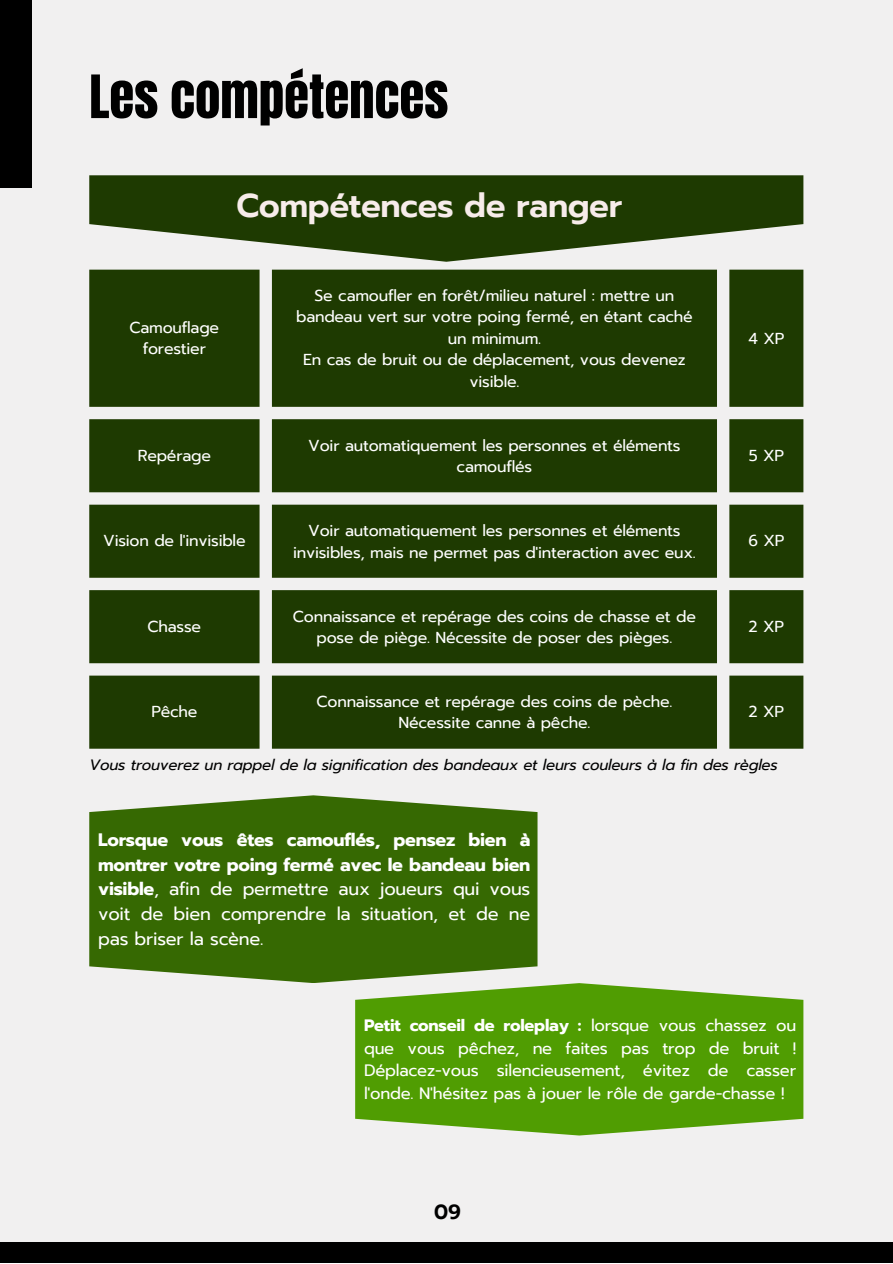
<style>
.page{position:relative;width:893px;height:1264px;background:#fff}
.page>*{position:absolute;margin:0;border:0;box-sizing:border-box;transform-origin:0 0}
.t1{font:50.7px "Anton";color:#000}
.t2{font:600 33px "Prompt";letter-spacing:-.015em;color:#f7ecea}
.t3{font:600 20.4px "Prompt";color:#000}
.t4{font:18px/24.8px "Prompt";letter-spacing:-.015em;color:#fff;text-align:justify}
.t5{font:16.5px/22.5px "Prompt";letter-spacing:-.015em;color:#fff;text-align:justify}
.t6{font:15.75px/21.3px "Prompt";letter-spacing:-.015em;color:#fff;text-align:center}
.t7{font:italic 15px "Prompt";letter-spacing:-.015em;color:#000}
.s1{font-weight:700}
</style>
<div class="page">
<div style="left:0;top:0;width:892px;height:1262px;background:#f1f0f0"></div>
<div style="left:0;top:1242px;width:892px;height:20px;background:#000"></div>
<div style="left:0;top:0;width:31px;height:187px;background:#000"></div>
<svg style="left:89px;top:270px;width:714px;height:478px;background:#3b5322"></svg>
<svg style="left:89px;top:175px;width:714px;height:87px;fill:#1e3a01"></svg>
<svg style="left:89px;top:795px;width:448px;height:188px;background:#477518"></svg>
<svg style="left:355px;top:983px;width:448px;height:152px;background:#61a51b"></svg>
<p class="t1" style="left:89px;top:60px;width:360px">Les compétences</p>
<p class="t2" style="left:236px;top:181px;width:387px">Compétences de ranger</p>
<p class="t6" style="left:129px;top:317px;width:91px">Camouflage forestier</p>
<p class="t6" style="left:296px;top:285px;width:398px">Se camoufler en forêt/milieu naturel : mettre un bandeau vert sur votre poing fermé, en étant caché un minimum.</p>
<p class="t6" style="left:303px;top:349px;width:384px">En cas de bruit ou de déplacement, vous devenez visible.</p>
<p class="t6" style="left:748px;top:328px;width:37px">4 XP</p>
<p class="t6" style="left:138px;top:445px;width:75px">Repérage</p>
<p class="t6" style="left:308px;top:435px;width:374px">Voir automatiquement les personnes et éléments camouflés</p>
<p class="t6" style="left:748px;top:445px;width:37px">5 XP</p>
<p class="t6" style="left:103px;top:530px;width:144px">Vision de l'invisible</p>
<p class="t6" style="left:293px;top:520px;width:404px">Voir automatiquement les personnes et éléments invisibles, mais ne permet pas d'interaction avec eux.</p>
<p class="t6" style="left:748px;top:530px;width:37px">6 XP</p>
<p class="t6" style="left:148px;top:616px;width:55px">Chasse</p>
<p class="t6" style="left:293px;top:605px;width:404px">Connaissance et repérage des coins de chasse et de pose de piège. Nécessite de poser des pièges.</p>
<p class="t6" style="left:748px;top:616px;width:37px">2 XP</p>
<p class="t6" style="left:151px;top:701px;width:47px">Pêche</p>
<p class="t6" style="left:316px;top:691px;width:357px">Connaissance et repérage des coins de pèche.<br>Nécessite canne à pêche.</p>
<p class="t6" style="left:748px;top:701px;width:37px">2 XP</p>
<p class="t7" style="left:89px;top:753px;width:690px">Vous trouverez un rappel de la signification des bandeaux et leurs couleurs à la fin des règles</p>
<p class="t4" style="left:98px;top:827px;width:433px"><span class="s1">Lorsque vous êtes camouflés, pensez bien à montrer votre poing fermé avec le bandeau bien visible</span>, afin de permettre aux joueurs qui vous voit de bien comprendre la situation, et de ne pas briser la scène.</p>
<p class="t5" style="left:364px;top:1014px;width:433px"><span class="s1">Petit conseil de roleplay :</span> lorsque vous chassez ou que vous pêchez, ne faites pas trop de bruit !<br>Déplacez-vous silencieusement, évitez de casser l'onde. N'hésitez pas à jouer le rôle de garde-chasse !</p>
<p class="t3" style="left:434px;top:1197px;width:28px">09</p>
</div>
